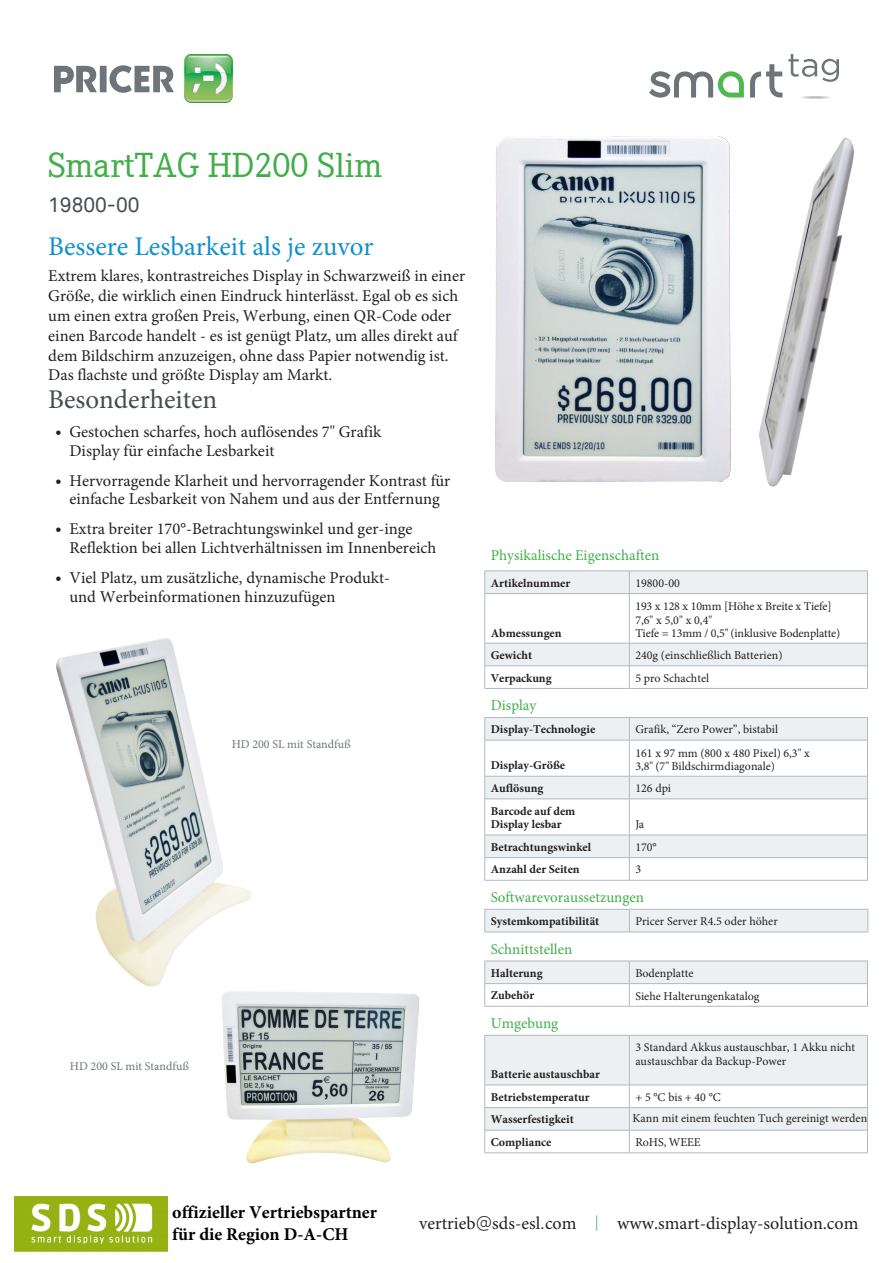
<style>
.page{position:relative;width:893px;height:1263px;background:#fff}
.page>*{position:absolute;margin:0;border:0;box-sizing:border-box;transform-origin:0 0}
.t1{font:36px "Corporate E";color:#40ae49}
.H1_Grey{font:27px "Minion Pro";color:#0f91cd}
.H1_Grey-2{font:27px "Minion Pro";color:#454d52}
.article_number{font:21px "Akkurat";color:#454d52}
.t2{font:18px "Minion Pro";color:#231f20}
.t3{font:700 18px/21.6px "Minion Pro";color:#000}
.bullet{font:16.5px/18.8px "Minion Pro";color:#231f20}
.t{font:16.5px/19.8px "Minion Pro";color:#231f20}
.table_h1{font:15px "Minion Pro";color:#40ae49}
.t4{font:12px/13.5px "Minion Pro";color:#231f20}
.table_grey{font:700 12px/13.5px "Minion Pro";color:#231f20}
.t5{font:12px "Minion Pro";color:#6d757a}
.s1{font-family:"Mercury Text G1"}
.s2{font-family:"Akkurat";font-weight:300}
.s3{font-family:"Akkurat";font-weight:300;color:#41ad49}
</style>
<div class="page">
<svg style="left:184px;top:54px;width:49px;height:49px;background:#86c27f"></svg>
<svg style="left:54px;top:66px;width:43px;height:26px"></svg>
<div style="left:100px;top:66px;width:7px;height:26px;background:#6d757a"></div>
<svg style="left:109px;top:65px;width:65px;height:28px"></svg>
<svg style="left:750px;top:64px;width:32px;height:34px"></svg>
<svg style="left:649px;top:71px;width:95px;height:27px"></svg>
<svg style="left:788px;top:54px;width:51px;height:28px"></svg>
<hr style="left:800px;top:96px;width:31px;height:2px;background:#f7f8f9;border-radius:50%">
<hr style="left:801px;top:96px;width:29px;height:2px;background:#f2f3f4;border-radius:50%">
<svg style="left:801px;top:97px;width:29px;height:1px"></svg>
<img style="left:56px;top:638px;width:195px;height:345px">
<hr style="left:485px;top:688px;width:144px;height:1px;background:#b1b9bf">
<hr style="left:629px;top:688px;width:239px;height:1px;background:#b1b9bf">
<svg style="left:484px;top:571px;width:384px;height:117px"></svg>
<hr style="left:629px;top:593px;width:239px;height:1px;background:#b1b9bf">
<hr style="left:485px;top:571px;width:144px;height:1px;background:#b1b9bf">
<hr style="left:629px;top:571px;width:239px;height:1px;background:#b1b9bf">
<svg style="left:485px;top:718px;width:382px;height:139px;fill:#edf0f2"></svg>
<hr style="left:485px;top:717px;width:144px;height:1px;background:#b1b9bf">
<hr style="left:629px;top:717px;width:239px;height:1px;background:#b1b9bf">
<svg style="left:629px;top:718px;width:1px;height:22px"></svg>
<svg style="left:867px;top:718px;width:1px;height:22px"></svg>
<hr style="left:485px;top:740px;width:144px;height:1px;background:#b1b9bf">
<hr style="left:629px;top:740px;width:239px;height:1px;background:#b1b9bf">
<hr style="left:629px;top:740px;width:1px;height:36px;background:#b1b9bf">
<hr style="left:867px;top:740px;width:1px;height:36px;background:#b1b9bf">
<hr style="left:485px;top:776px;width:144px;height:1px;background:#b1b9bf">
<hr style="left:629px;top:776px;width:239px;height:1px;background:#b1b9bf">
<svg style="left:629px;top:776px;width:1px;height:23px"></svg>
<svg style="left:867px;top:776px;width:1px;height:23px"></svg>
<hr style="left:485px;top:799px;width:144px;height:1px;background:#b1b9bf">
<hr style="left:629px;top:799px;width:239px;height:1px;background:#b1b9bf">
<hr style="left:629px;top:799px;width:1px;height:36px;background:#b1b9bf">
<hr style="left:867px;top:799px;width:1px;height:36px;background:#b1b9bf">
<hr style="left:485px;top:835px;width:144px;height:1px;background:#b1b9bf">
<hr style="left:629px;top:835px;width:239px;height:1px;background:#b1b9bf">
<hr style="left:485px;top:857px;width:144px;height:1px;background:#b1b9bf">
<hr style="left:629px;top:857px;width:239px;height:1px;background:#b1b9bf">
<svg style="left:629px;top:836px;width:1px;height:44px"></svg>
<svg style="left:867px;top:836px;width:1px;height:44px"></svg>
<hr style="left:485px;top:880px;width:144px;height:1px;background:#b1b9bf">
<hr style="left:629px;top:880px;width:239px;height:1px;background:#b1b9bf">
<svg style="left:484px;top:718px;width:1px;height:22px"></svg>
<hr style="left:484px;top:740px;width:1px;height:36px;background:#b1b9bf">
<svg style="left:484px;top:776px;width:1px;height:23px"></svg>
<hr style="left:484px;top:799px;width:1px;height:36px;background:#b1b9bf">
<svg style="left:484px;top:835px;width:1px;height:45px"></svg>
<hr style="left:485px;top:932px;width:144px;height:1px;background:#b1b9bf">
<hr style="left:629px;top:932px;width:239px;height:1px;background:#b1b9bf">
<svg style="left:484px;top:909px;width:385px;height:23px;background:#e9ecee"></svg>
<hr style="left:485px;top:1006px;width:144px;height:1px;background:#b1b9bf">
<hr style="left:629px;top:1006px;width:239px;height:1px;background:#b1b9bf">
<svg style="left:484px;top:961px;width:384px;height:45px"></svg>
<svg style="left:485px;top:1035px;width:383px;height:118px"></svg>
<img style="left:142px;top:978px;width:343px;height:186px">
<img style="left:759px;top:137px;width:96px;height:350px">
<img style="left:495px;top:136px;width:236px;height:346px">
<img style="left:14px;top:1196px;width:153px;height:55px">
<h1 class="t1" style="left:48px;top:143px;width:336px">SmartTAG HD200 Slim</h1>
<p class="article_number" style="left:48px;top:192px;width:93px">19800-00</p>
<p class="H1_Grey" style="left:48px;top:228px;width:327px">Bessere Lesbarkeit als je zuvor</p>
<p class="t" style="left:48px;top:266px;width:418px">Extrem klares, kontrastreiches Display in Schwarzweiß in einer Größe, die wirklich einen Eindruck hinterlässt. Egal ob es sich um einen extra großen Preis, Werbung, einen QR-Code oder einen Barcode handelt - es ist genügt Platz, um alles direkt auf dem Bildschirm anzuzeigen, ohne dass Papier notwendig ist.<br>Das flachste und größte Display am Markt.</p>
<p class="H1_Grey-2" style="left:48px;top:381px;width:171px">Besonderheiten</p>
<p class="bullet" style="left:69px;top:423px;width:313px;text-indent:-15px"><span class="s1">•</span> Gestochen scharfes, hoch auflösendes 7" Grafik<br>Display für einfache Lesbarkeit</p>
<p class="bullet" style="left:55px;top:471px;width:397px;text-align:center"><span class="s1">•</span> Hervorragende Klarheit und hervorragender Kontrast für einfache Lesbarkeit von Nahem und aus der Entfernung</p>
<p class="bullet" style="left:70px;top:520px;width:368px;text-indent:-15px"><span class="s1">•</span> Extra breiter 170°-Betrachtungswinkel und ger-inge<br>Reflektion bei allen Lichtverhältnissen im Innenbereich</p>
<p class="bullet" style="left:69px;top:568px;width:322px;text-indent:-15px"><span class="s1">•</span> Viel Platz, um zusätzliche, dynamische Produkt&shy;und Werbeinformationen hinzuzufügen</p>
<p class="t5" style="left:232px;top:736px;width:121px">HD 200 SL mit Standfuß</p>
<p class="t5" style="left:70px;top:1058px;width:121px">HD 200 SL mit Standfuß</p>
<p class="table_h1" style="left:491px;top:545px;width:170px">Physikalische Eigenschaften</p>
<p class="table_grey" style="left:491px;top:576px;width:81px">Artikelnummer</p>
<p class="t4" style="left:635px;top:576px;width:46px">19800-00</p>
<p class="table_grey" style="left:491px;top:626px;width:72px">Abmessungen</p>
<p class="t4" style="left:635px;top:600px;width:207px">193 x 128 x 10mm [Höhe x Breite x Tiefe]<br>7,6" x 5,0" x 0,4"<br>Tiefe = 13mm / 0,5" (inklusive Bodenplatte)</p>
<p class="table_grey" style="left:491px;top:648px;width:43px">Gewicht</p>
<p class="t4" style="left:635px;top:648px;width:149px">240g (einschließlich Batterien)</p>
<p class="table_grey" style="left:491px;top:671px;width:62px">Verpackung</p>
<p class="t4" style="left:635px;top:671px;width:75px">5 pro Schachtel</p>
<p class="table_h1" style="left:491px;top:695px;width:47px">Display</p>
<p class="table_grey" style="left:491px;top:722px;width:106px">Display-Technologie</p>
<p class="t4" style="left:635px;top:723px;width:144px">Grafik, “Zero Power”, bistabil</p>
<p class="table_grey" style="left:491px;top:759px;width:76px">Display-Größe</p>
<p class="t4" style="left:635px;top:746px;width:176px">161 x 97 mm (800 x 480 Pixel) 6,3" x<br>3,8" (7" Bildschirmdiagonale)</p>
<p class="table_grey" style="left:491px;top:781px;width:54px">Auflösung</p>
<p class="t4" style="left:635px;top:781px;width:37px">126 dpi</p>
<p class="table_grey" style="left:491px;top:804px;width:86px">Barcode auf dem<br>Display lesbar</p>
<p class="t4" style="left:635px;top:817px;width:10px">Ja</p>
<p class="table_grey" style="left:491px;top:840px;width:102px">Betrachtungswinkel</p>
<p class="t4" style="left:635px;top:840px;width:23px">170°</p>
<p class="table_grey" style="left:491px;top:863px;width:90px">Anzahl der Seiten</p>
<p class="t4" style="left:635px;top:863px;width:7px">3</p>
<p class="table_h1" style="left:491px;top:887px;width:155px">Softwarevoraussetzungen</p>
<p class="table_grey" style="left:491px;top:914px;width:110px">Systemkompatibilität</p>
<p class="t4" style="left:635px;top:914px;width:144px">Pricer Server R4.5 oder höher</p>
<p class="table_h1" style="left:491px;top:939px;width:83px">Schnittstellen</p>
<p class="table_grey" style="left:491px;top:966px;width:53px">Halterung</p>
<p class="t4" style="left:635px;top:966px;width:60px">Bodenplatte</p>
<p class="table_grey" style="left:491px;top:989px;width:45px">Zubehör</p>
<p class="t4" style="left:635px;top:990px;width:126px">Siehe Halterungenkatalog</p>
<p class="table_h1" style="left:491px;top:1013px;width:69px">Umgebung</p>
<p class="table_grey" style="left:491px;top:1067px;width:111px">Batterie austauschbar</p>
<p class="t4" style="left:635px;top:1040px;width:221px">3 Standard Akkus austauschbar, 1 Akku nicht austauschbar da Backup-Power</p>
<p class="table_grey" style="left:491px;top:1090px;width:100px">Betriebstemperatur</p>
<p class="t4" style="left:635px;top:1090px;width:87px">+ 5 °C bis + 40 °C</p>
<p class="table_grey" style="left:491px;top:1112px;width:84px">Wasserfestigkeit</p>
<p class="t4" style="left:632px;top:1112px;width:236px">Kann mit einem feuchten Tuch gereinigt werden</p>
<p class="table_grey" style="left:491px;top:1135px;width:62px">Compliance</p>
<p class="t4" style="left:635px;top:1135px;width:67px">RoHS, WEEE</p>
<h3 class="t3" style="left:172px;top:1201px;width:206px">offizieller Vertriebspartner für die Region D-A-CH</h3>
<h3 class="t2" style="left:419px;top:1212px;width:441px">vertrieb<span class="s2">@</span>sds-esl<span class="s2">.</span>com <span class="s3">|</span> www.smart-display-solution.com</h3>
</div>
